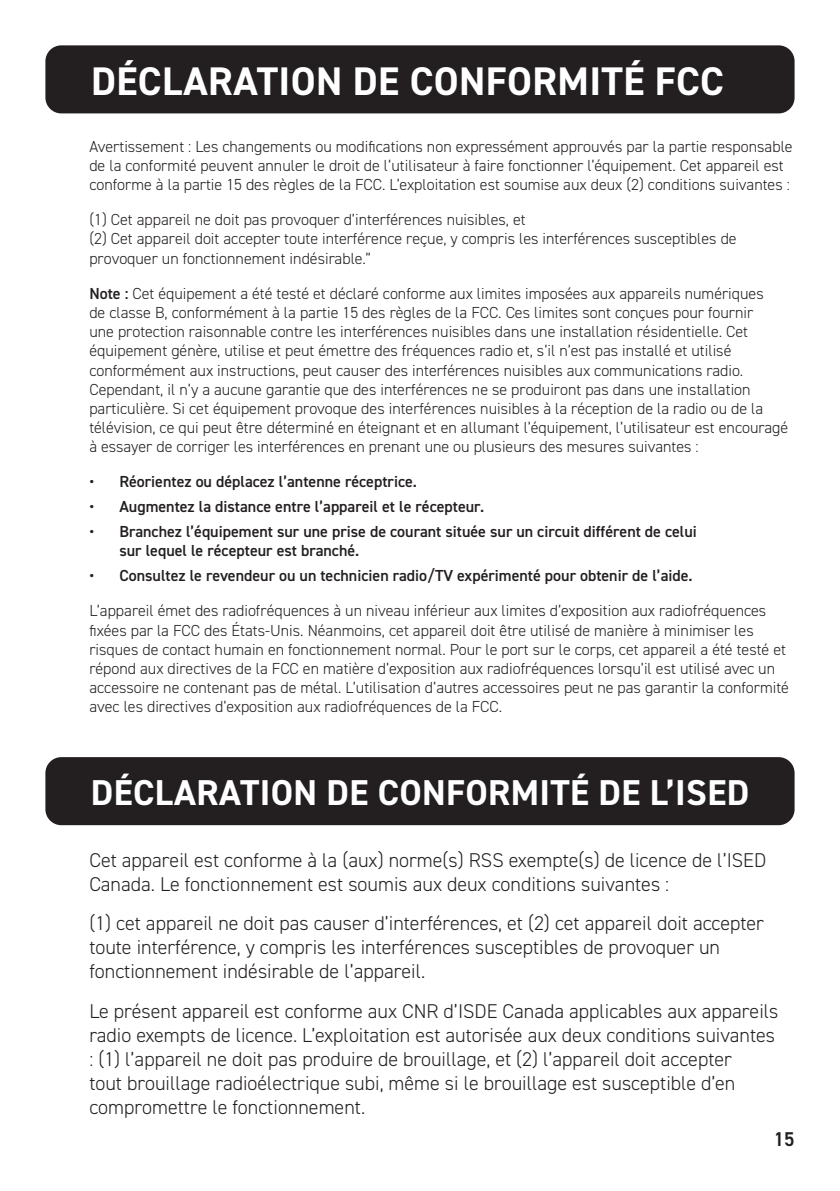
<style>
.page{position:relative;width:840px;height:1191px;background:#fff}
.page>*{position:absolute;margin:0;border:0;box-sizing:border-box;transform-origin:0 0}
.Page_heading{font:700 40px "DIN2014";letter-spacing:.01em;color:#fff}
.Page_heading-2{font:700 36px "DIN2014";letter-spacing:.01em;color:#fff}
.Document_Body_text{font:300 20px/24px "DIN2014";color:#231f20}
.t1{font:600 20px "DIN2014";color:#231f20}
.Document_Body_text-2{font:300 16px/19.2px "DIN2014";color:#231f20}
.Document_Body_text-3{font:600 16px/19.2px "DIN2014";color:#231f20}
.s1{font-weight:600}
</style>
<div class="page">
<div style="left:45px;top:45px;width:749px;height:68px;background:#231f20;border-radius:16px"></div>
<div style="left:45px;top:757px;width:749px;height:68px;background:#231f20;border-radius:16px"></div>
<p class="Page_heading" style="left:91px;top:55px;width:634px">DÉCLARATION DE CONFORMITÉ FCC</p>
<p class="Document_Body_text-2" style="left:89px;top:137px;width:704px">Avertissement : Les changements ou modifications non expressément approuvés par la partie responsable de la conformité peuvent annuler le droit de l’utilisateur à faire fonctionner l’équipement. Cet appareil est conforme à la partie 15 des règles de la FCC. L’exploitation est soumise aux deux (2) conditions suivantes :</p>
<p class="Document_Body_text-2" style="left:89px;top:210px;width:648px">(1) Cet appareil ne doit pas provoquer d’interférences nuisibles, et<br>(2) Cet appareil doit accepter toute interférence reçue, y compris les interférences susceptibles de provoquer un fonctionnement indésirable.”</p>
<p class="Document_Body_text-2" style="left:89px;top:284px;width:700px"><span class="s1">Note :</span> Cet équipement a été testé et déclaré conforme aux limites imposées aux appareils numériques<br>de classe B, conformément à la partie 15 des règles de la FCC. Ces limites sont conçues pour fournir<br>une protection raisonnable contre les interférences nuisibles dans une installation résidentielle. Cet équipement génère, utilise et peut émettre des fréquences radio et, s’il n’est pas installé et utilisé conformément aux instructions, peut causer des interférences nuisibles aux communications radio.<br>Cependant, il n’y a aucune garantie que des interférences ne se produiront pas dans une installation particulière. Si cet équipement provoque des interférences nuisibles à la réception de la radio ou de la télévision, ce qui peut être déterminé en éteignant et en allumant l’équipement, l’utilisateur est encouragé à essayer de corriger les interférences en prenant une ou plusieurs des mesures suivantes :</p>
<p class="Document_Body_text-3" style="left:89px;top:472px;width:329px">• Réorientez ou déplacez l’antenne réceptrice.</p>
<p class="Document_Body_text-3" style="left:89px;top:497px;width:396px">• Augmentez la distance entre l’appareil et le récepteur.</p>
<p class="Document_Body_text-3" style="left:119px;top:522px;width:578px;text-indent:-30px">• Branchez l’équipement sur une prise de courant située sur un circuit différent de celui sur lequel le récepteur est branché.</p>
<p class="Document_Body_text-3" style="left:89px;top:566px;width:604px">• Consultez le revendeur ou un technicien radio/TV expérimenté pour obtenir de l’aide.</p>
<p class="Document_Body_text-2" style="left:89px;top:601px;width:700px">L’appareil émet des radiofréquences à un niveau inférieur aux limites d’exposition aux radiofréquences fixées par la FCC des États-Unis. Néanmoins, cet appareil doit être utilisé de manière à minimiser les risques de contact humain en fonctionnement normal. Pour le port sur le corps, cet appareil a été testé et répond aux directives de la FCC en matière d’exposition aux radiofréquences lorsqu’il est utilisé avec un accessoire ne contenant pas de métal. L’utilisation d’autres accessoires peut ne pas garantir la conformité avec les directives d’exposition aux radiofréquences de la FCC.</p>
<p class="Page_heading-2" style="left:91px;top:769px;width:659px">DÉCLARATION DE CONFORMITÉ DE L’ISED</p>
<p class="Document_Body_text" style="left:89px;top:847px;width:678px">Cet appareil est conforme à la (aux) norme(s) RSS exempte(s) de licence de l’ISED<br>Canada. Le fonctionnement est soumis aux deux conditions suivantes :</p>
<p class="Document_Body_text" style="left:89px;top:911px;width:675px">(1) cet appareil ne doit pas causer d’interférences, et (2) cet appareil doit accepter toute interférence, y compris les interférences susceptibles de provoquer un fonctionnement indésirable de l’appareil.</p>
<p class="Document_Body_text" style="left:89px;top:999px;width:690px">Le présent appareil est conforme aux CNR d’ISDE Canada applicables aux appareils radio exempts de licence. L’exploitation est autorisée aux deux conditions suivantes : (1) l’appareil ne doit pas produire de brouillage, et (2) l’appareil doit accepter<br>tout brouillage radioélectrique subi, même si le brouillage est susceptible d’en compromettre le fonctionnement.</p>
<p class="t1" style="left:773px;top:1125px;width:22px">15</p>
</div>
